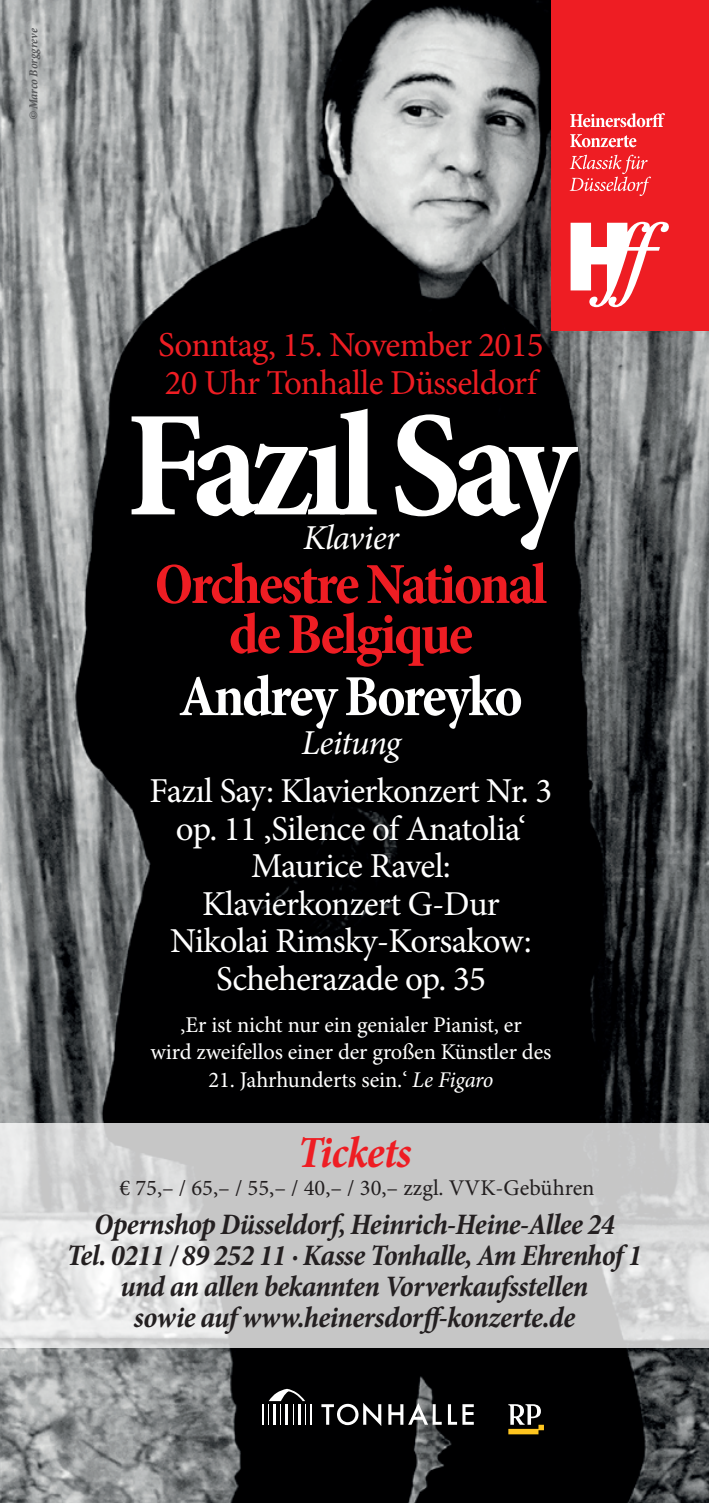
<style>
.page{position:relative;width:709px;height:1503px;background:#fff}
.page>*{position:absolute;margin:0;border:0;box-sizing:border-box;transform-origin:0 0}
.t1{font:700 condensed 152.5px "Minion Pro";letter-spacing:-.06em;color:#fff}
.t2{font:700 condensed 58.75px/50px "Minion Pro";letter-spacing:-.04em;color:#ee1d23;text-align:center}
.t3{font:700 condensed 58.75px "Minion Pro";letter-spacing:-.04em;color:#fff}
.t4{font:italic 700 condensed 45px "Minion Pro";letter-spacing:-.025em;color:#ee1d23}
.t5{font:35px/37.5px "Minion Pro";letter-spacing:-.02em;color:#fff;text-align:center}
.t6{font:35px/37.5px "Minion Pro";letter-spacing:-.02em;color:#ee1d23}
.t7{font:italic 35px "Minion Pro";letter-spacing:-.025em;color:#fff}
.t8{font:italic 700 condensed 30px/31.2px "Minion Pro";letter-spacing:-.02em;color:#231f20;text-align:center}
.t9{font:22.5px/27.5px "Minion Pro";letter-spacing:-.005em;color:#fff;text-align:center}
.t10{font:22.5px "Minion Pro";color:#231f20}
.t11{font:italic 700 condensed 12.5px "Minion Pro";letter-spacing:-.01em;color:#57585a}
.s1{font-style:italic}
</style>
<div class="page">
<img style="left:0;top:0;width:709px;height:1502px">
<div style="left:551px;top:0;width:158px;height:330px;background:#ee1d23"></div>
<svg style="left:569px;top:155px;width:82px;height:41px"></svg>
<svg style="left:570px;top:134px;width:66px;height:13px"></svg>
<svg style="left:570px;top:113px;width:95px;height:14px"></svg>
<svg style="left:570px;top:222px;width:99px;height:85px"></svg>
<svg style="left:0;top:1123px;width:709px;height:225px;background:#cfcfcf"></svg>
<hr style="left:262px;top:1404px;width:2px;height:20px;background:#fff">
<svg style="left:268px;top:1388px;width:43px;height:36px"></svg>
<svg style="left:321px;top:1402px;width:60px;height:23px"></svg>
<svg style="left:388px;top:1402px;width:54px;height:22px"></svg>
<svg style="left:448px;top:1404px;width:26px;height:20px"></svg>
<svg style="left:508px;top:1404px;width:36px;height:30px"></svg>
<p class="t11" style="left:25px;top:120px;width:94px;rotate:-90deg">© Marco Borggreve</p>
<p class="t6" style="left:158px;top:326px;width:387px">Sonntag, 15. November 2015<br>20 Uhr Tonhalle Düsseldorf</p>
<h1 class="t1" style="left:126px;top:360px;width:451px">Fazıl Say</h1>
<p class="t7" style="left:303px;top:514px;width:97px">Klavier</p>
<h2 class="t2" style="left:155px;top:559px;width:394px">Orchestre National de Belgique</h2>
<h2 class="t3" style="left:179px;top:656px;width:345px">Andrey Boreyko</h2>
<p class="t7" style="left:301px;top:719px;width:101px">Leitung</p>
<p class="t5" style="left:150px;top:772px;width:404px">Fazıl Say: Klavierkonzert Nr. 3 op. 11 ‚Silence of Anatolia‘<br>Maurice Ravel:<br>Klavierkonzert G-Dur<br>Nikolai Rimsky-Korsakow:<br>Scheherazade op. 35</p>
<p class="t9" style="left:150px;top:1010px;width:402px">‚Er ist nicht nur ein genialer Pianist, er<br>wird zweifellos einer der großen Künstler des</p>
<p class="t9" style="left:208px;top:1065px;width:287px">21. Jahrhunderts sein.‘ <span class="s1">Le Figaro</span></p>
<h3 class="t4" style="left:297px;top:1121px;width:116px">Tickets</h3>
<p class="t10" style="left:119px;top:1172px;width:476px">€ 75,– / 65,– / 55,– / 40,– / 30,– zzgl. VVK-Gebühren</p>
<p class="t8" style="left:67px;top:1208px;width:576px">Opernshop Düsseldorf, Heinrich-Heine-Allee 24<br>Tel. 0211 / 89 252 11 · Kasse Tonhalle, Am Ehrenhof 1 und an allen bekannten Vorverkaufsstellen<br>sowie auf www.heinersdorff-konzerte.de</p>
</div>
